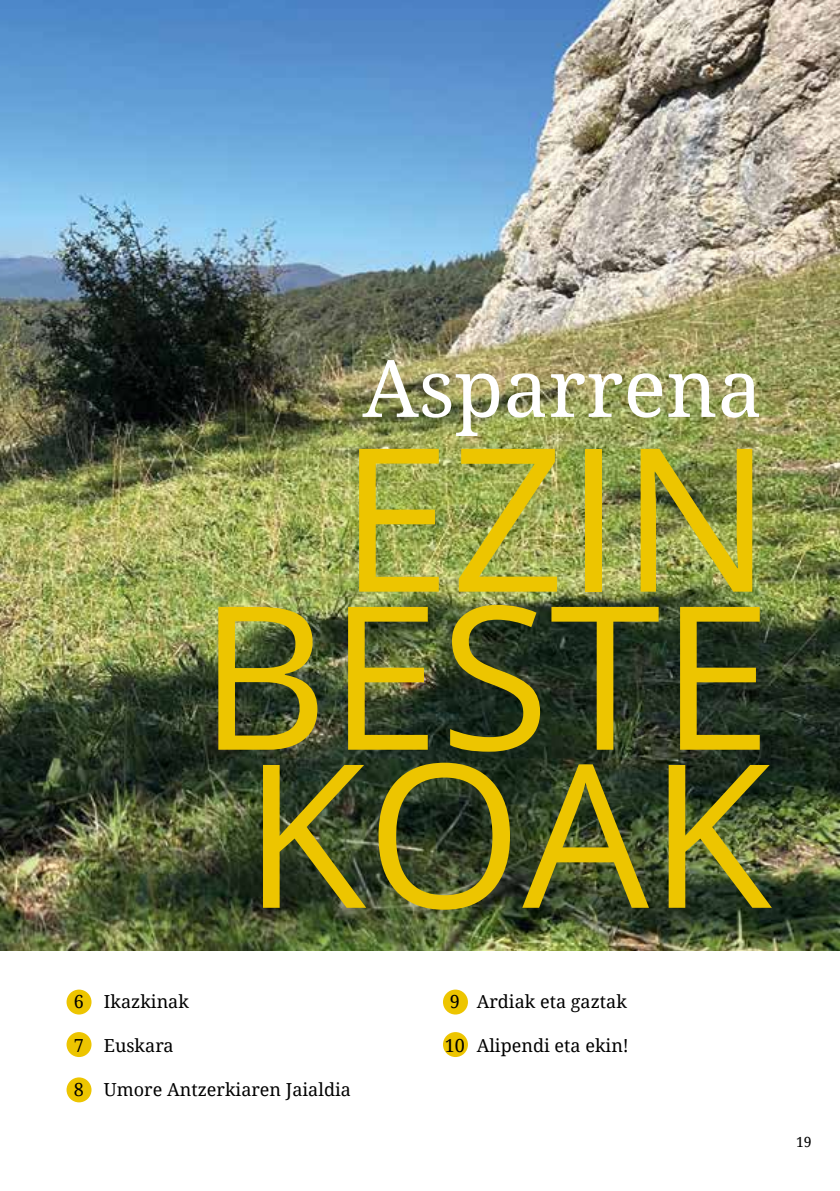
<style>
.page{position:relative;width:840px;height:1191px;background:#fff}
.page>*{position:absolute;margin:0;border:0;box-sizing:border-box;transform-origin:0 0}
.t1{font:200px/158px "Open Sans";color:#edc500;text-align:justify}
.t2{font:79.6px "Noto Serif";color:#fff}
.t3{font:18px "Noto Serif";color:#000}
.t4{font:14px "Noto Serif";color:#000}
</style>
<div class="page">
<img style="left:0;top:0;width:839px;height:950px">
<div style="left:66px;top:989px;width:25px;height:25px;background:#edc500;border-radius:50%"></div>
<div style="left:66px;top:1032px;width:25px;height:25px;background:#edc500;border-radius:50%"></div>
<div style="left:66px;top:1077px;width:25px;height:25px;background:#edc500;border-radius:50%"></div>
<div style="left:442px;top:989px;width:25px;height:25px;background:#edc500;border-radius:50%"></div>
<div style="left:442px;top:1032px;width:25px;height:25px;background:#edc500;border-radius:50%"></div>
<h2 class="t2" style="left:362px;top:333px;width:401px">Asparrena</h2>
<h1 class="t1" style="left:198px;top:435px;width:574px;text-indent:141px">EZIN BESTE KOAK</h1>
<p class="t3" style="left:74px;top:989px;width:12px">6</p>
<p class="t3" style="left:74px;top:1033px;width:12px">7</p>
<p class="t3" style="left:74px;top:1077px;width:12px">8</p>
<p class="t3" style="left:104px;top:989px;width:87px">Ikazkinak</p>
<p class="t3" style="left:104px;top:1033px;width:71px">Euskara</p>
<p class="t3" style="left:104px;top:1077px;width:248px">Umore Antzerkiaren Jaialdia</p>
<p class="t3" style="left:449px;top:989px;width:12px">9</p>
<p class="t3" style="left:444px;top:1033px;width:22px">10</p>
<p class="t3" style="left:476px;top:989px;width:152px">Ardiak eta gaztak</p>
<p class="t3" style="left:476px;top:1033px;width:154px">Alipendi eta ekin!</p>
<p class="t4" style="left:795px;top:1132px;width:17px">19</p>
</div>
